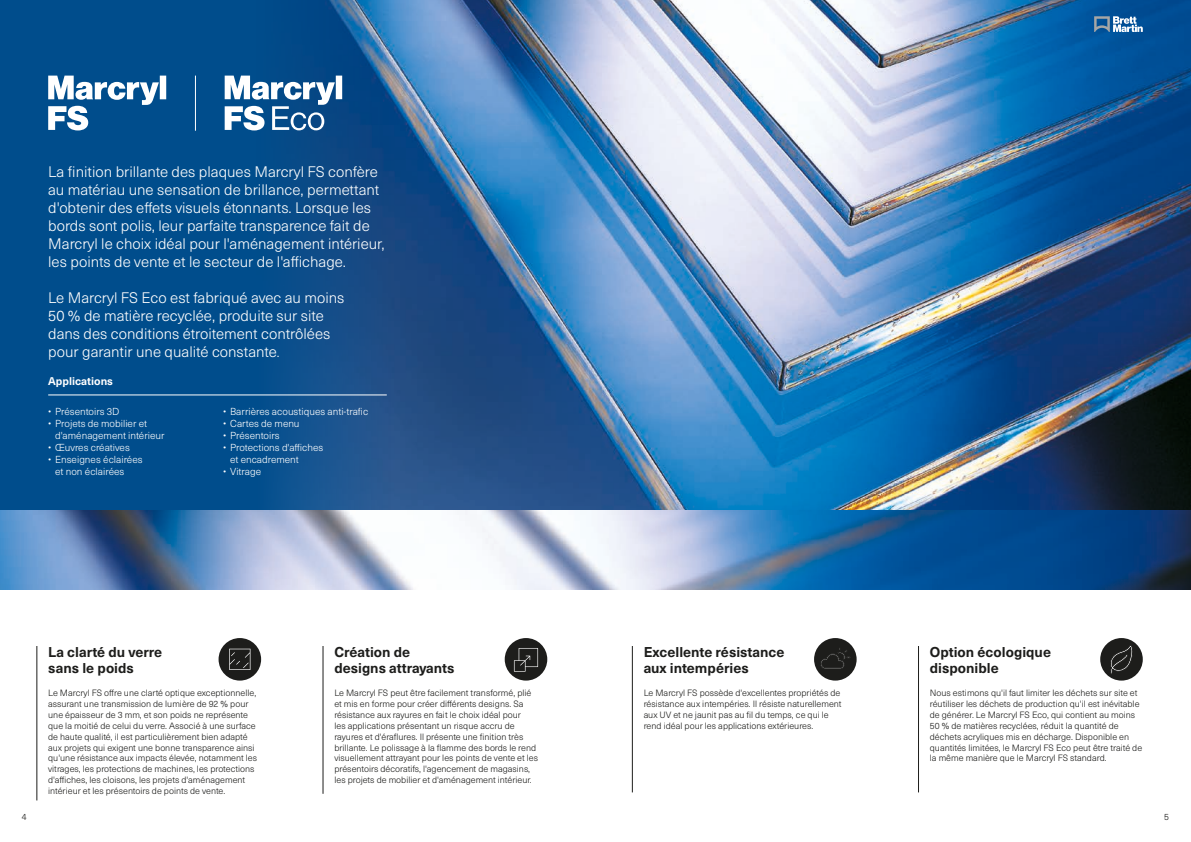
<style>
.page{position:relative;width:1191px;height:842px;background:#fff}
.page>*{position:absolute;margin:0;border:0;box-sizing:border-box;transform-origin:0 0}
.t1{font:300 15px/18px "Neue Haas Unica W1 G";color:#fff}
.t2{font:700 14px/16px "Neue Haas Unica W1 G";color:#1d1d1b}
.t3{font:700 11px "Neue Haas Unica W1 G";color:#fff}
.t4{font:300 10px/12px "Neue Haas Unica W1 G";color:#fff}
.t5{font:300 9px/10.8px "Neue Haas Unica W1 G";color:#1d1d1b}
.s1{font-size:13px}
</style>
<div class="page">
<div style="left:0;top:0;width:1191px;height:510px;background:#004d8c"></div>
<img style="left:257px;top:0;width:934px;height:510px">
<img style="left:0;top:510px;width:1191px;height:80px">
<hr style="left:37px;top:646px;width:1px;height:154px;background:#1d1d1b">
<hr style="left:323px;top:646px;width:1px;height:148px;background:#1d1d1b">
<hr style="left:632px;top:646px;width:1px;height:146px;background:#1d1d1b">
<hr style="left:918px;top:646px;width:1px;height:146px;background:#1d1d1b">
<svg style="left:48px;top:76px;width:118px;height:54px"></svg>
<svg style="left:1094px;top:16px;width:48px;height:16px"></svg>
<div style="left:218px;top:638px;width:43px;height:43px;background:#1d1d1b;border-radius:50%"></div>
<svg style="left:229px;top:649px;width:21px;height:21px"></svg>
<hr style="left:48px;top:395px;width:339px;height:1px;background:#fff">
<hr style="left:195px;top:76px;width:1px;height:55px;background:#fff">
<svg style="left:225px;top:76px;width:117px;height:54px"></svg>
<div style="left:814px;top:638px;width:42px;height:43px;background:#1d1d1b;border-radius:50%"></div>
<svg style="left:820px;top:648px;width:30px;height:21px"></svg>
<div style="left:1100px;top:638px;width:42px;height:43px;background:#1d1d1b;border-radius:50%"></div>
<svg style="left:1110px;top:646px;width:23px;height:28px"></svg>
<div style="left:505px;top:638px;width:42px;height:43px;background:#1d1d1b;border-radius:50%"></div>
<svg style="left:514px;top:648px;width:24px;height:24px"></svg>
<p class="t1" style="left:48px;top:162px;width:338px">La finition brillante des plaques Marcryl FS confère au matériau une sensation de brillance, permettant d'obtenir des effets visuels étonnants. Lorsque les bords sont polis, leur parfaite transparence fait de Marcryl le choix idéal pour l'aménagement intérieur, les points de vente et le secteur de l'affichage.</p>
<h1 class="t1" style="left:48px;top:288px;width:298px">Le Marcryl FS Eco est fabriqué avec au moins 50 % de matière recyclée, produite sur site dans des conditions étroitement contrôlées pour garantir une qualité constante<span class="s1">.</span></h1>
<p class="t3" style="left:48px;top:373px;width:66px">Applications</p>
<p class="t4" style="left:48px;top:405px;width:73px">• Présentoirs 3D</p>
<p class="t4" style="left:55px;top:417px;width:111px;text-indent:-7px">• Projets de mobilier et d'aménagement intérieur</p>
<p class="t4" style="left:48px;top:441px;width:83px">• Œuvres créatives</p>
<p class="t4" style="left:55px;top:453px;width:89px;text-indent:-7px">• Enseignes éclairées et non éclairées</p>
<p class="t4" style="left:223px;top:405px;width:147px">• Barrières acoustiques anti-trafic</p>
<p class="t4" style="left:223px;top:417px;width:78px">• Cartes de menu</p>
<p class="t4" style="left:223px;top:429px;width:58px">• Présentoirs</p>
<p class="t4" style="left:230px;top:441px;width:95px;text-indent:-7px">• Protections d'affiches et encadrement</p>
<p class="t4" style="left:223px;top:465px;width:39px">• Vitrage</p>
<h2 class="t2" style="left:48px;top:643px;width:116px">La clarté du verre sans le poids</h2>
<h2 class="t2" style="left:334px;top:643px;width:122px">Création de designs attrayants</h2>
<p class="t5" style="left:48px;top:687px;width:210px">Le Marcryl FS offre une clarté optique exceptionnelle, assurant une transmission de lumière de 92 % pour une épaisseur de 3 mm, et son poids ne représente que la moitié de celui du verre. Associé à une surface de haute qualité, il est particulièrement bien adapté aux projets qui exigent une bonne transparence ainsi qu'une résistance aux impacts élevée, notamment les vitrages, les protections de machines, les protections d'affiches, les cloisons, les projets d'aménagement intérieur et les présentoirs de points de vente.</p>
<p class="t5" style="left:334px;top:687px;width:205px">Le Marcryl FS peut être facilement transformé, plié et mis en forme pour créer différents designs. Sa résistance aux rayures en fait le choix idéal pour<br>les applications présentant un risque accru de rayures et d'éraflures. Il présente une finition très brillante. Le polissage à la flamme des bords le rend visuellement attrayant pour les points de vente et les présentoirs décoratifs, l'agencement de magasins, les projets de mobilier et d'aménagement intérieur.</p>
<h2 class="t2" style="left:643px;top:643px;width:142px">Excellente résistance aux intempéries</h2>
<p class="t5" style="left:643px;top:687px;width:199px">Le Marcryl FS possède d'excellentes propriétés de résistance aux intempéries. Il résiste naturellement aux UV et ne jaunit pas au fil du temps, ce qui le rend idéal pour les applications extérieures.</p>
<h2 class="t2" style="left:930px;top:643px;width:123px">Option écologique disponible</h2>
<p class="t5" style="left:930px;top:687px;width:214px">Nous estimons qu'il faut limiter les déchets sur site et réutiliser les déchets de production qu'il est inévitable de générer. Le Marcryl FS Eco, qui contient au moins 50 % de matières recyclées, réduit la quantité de déchets acryliques mis en décharge. Disponible en quantités limitées, le Marcryl FS Eco peut être traité de la même manière que le Marcryl FS standard.</p>
<p class="t5" style="left:22px;top:811px;width:6px">4</p>
<p class="t5" style="left:1164px;top:811px;width:6px">5</p>
</div>
